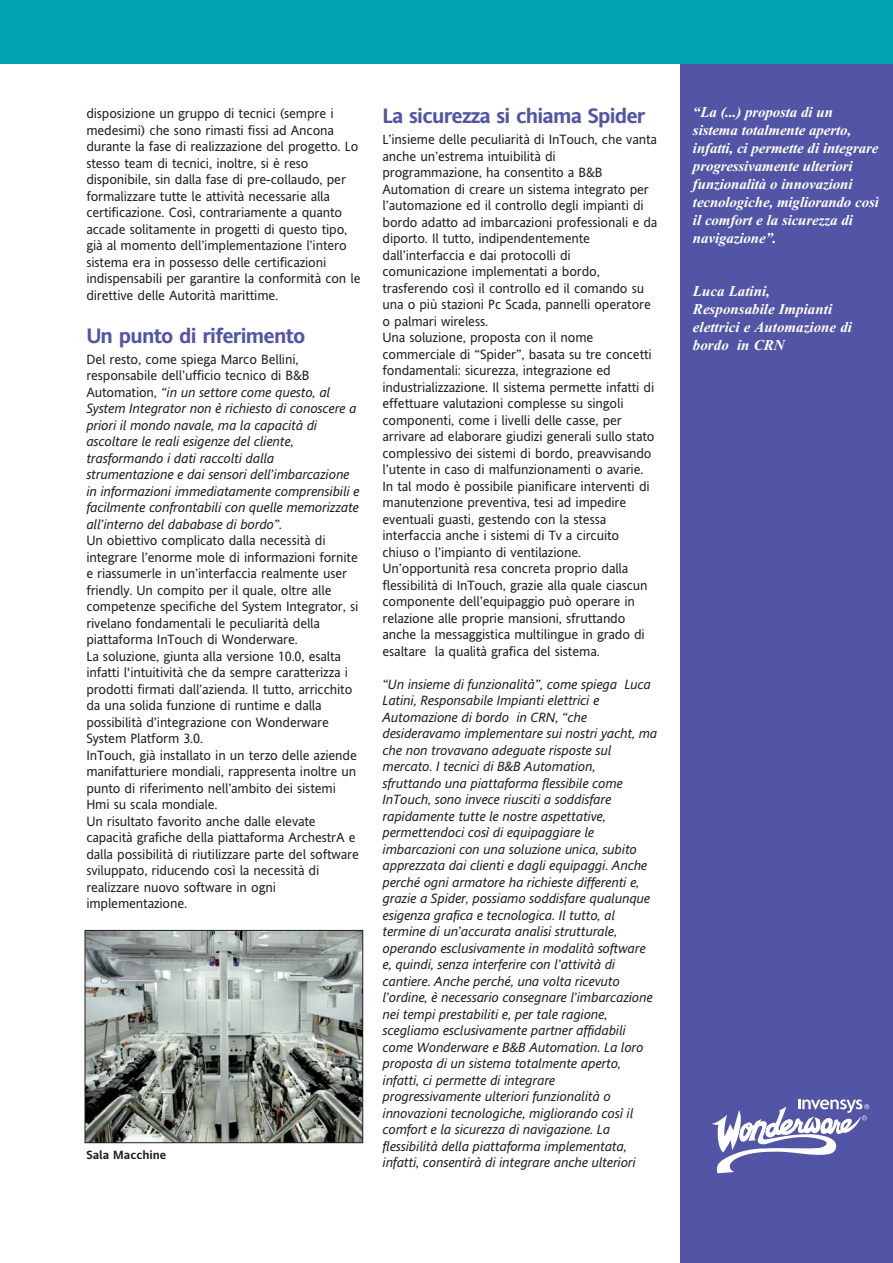
<style>
.page{position:relative;width:893px;height:1263px;background:#fff}
.page>*{position:absolute;margin:0;border:0;box-sizing:border-box;transform-origin:0 0}
.t1{font:700 21px "Invensys Andale";letter-spacing:-.035em;color:#5255a5}
.t2{font:italic 700 15px/18px "Times New Roman";letter-spacing:-.01em;color:#fff}
.t3{font:13.5px/16.5px "Invensys Andale";letter-spacing:-.01em;color:#231f20}
.t4{font:italic 13.5px/16.5px "Invensys Andale";letter-spacing:-.01em;color:#231f20}
.t5{font:700 12px "Invensys Andale";color:#231f20}
.s1{font-style:normal}
</style>
<div class="page">
<div style="left:680px;top:0;width:212px;height:1263px;background:#5255a5"></div>
<div style="left:0;top:0;width:892px;height:64px;background:#00a1b2"></div>
<svg style="left:712px;top:1099px;width:157px;height:74px"></svg>
<img style="left:87px;top:932px;width:274px;height:209px">
<div style="left:85px;top:930px;width:278px;height:213px;border:1px solid #231f20"></div>
<p class="t3" style="left:86px;top:106px;width:276px">disposizione un gruppo di tecnici (sempre i medesimi) che sono rimasti fissi ad Ancona durante la fase di realizzazione del progetto. Lo stesso team di tecnici, inoltre, si è reso disponibile, sin dalla fase di pre-collaudo, per formalizzare tutte le attività necessarie alla certificazione. Così, contrariamente a quanto accade solitamente in progetti di questo tipo, già al momento dell’implementazione l’intero sistema era in possesso delle certificazioni indispensabili per garantire la conformità con le direttive delle Autorità marittime.</p>
<h1 class="t1" style="left:86px;top:328px;width:221px">Un punto di riferimento</h1>
<p class="t4" style="left:86px;top:352px;width:275px"><span class="s1">Del resto, come spiega Marco Bellini, responsabile dell’ufficio tecnico di B&amp;B Automation,</span> “in un settore come questo, al System Integrator non è richiesto di conoscere a priori il mondo navale, ma la capacità di ascoltare le reali esigenze del cliente, trasformando i dati raccolti dalla strumentazione e dai sensori dell’imbarcazione in informazioni immediatamente comprensibili e facilmente confrontabili con quelle memorizzate all’interno del dababase di bordo”.</p>
<p class="t3" style="left:86px;top:534px;width:274px">Un obiettivo complicato dalla necessità di integrare l’enorme mole di informazioni fornite e riassumerle in un’interfaccia realmente user friendly. Un compito per il quale, oltre alle competenze specifiche del System Integrator, si rivelano fondamentali le peculiarità della piattaforma InTouch di Wonderware.<br>La soluzione, giunta alla versione 10.0, esalta infatti l'intuitività che da sempre caratterizza i prodotti firmati dall’azienda. Il tutto, arricchito da una solida funzione di runtime e dalla possibilità d’integrazione con Wonderware System Platform 3.0.<br>InTouch, già installato in un terzo delle aziende manifatturiere mondiali, rappresenta inoltre un punto di riferimento nell’ambito dei sistemi Hmi su scala mondiale.<br>Un risultato favorito anche dalle elevate capacità grafiche della piattaforma ArchestrA e dalla possibilità di riutilizzare parte del software sviluppato, riducendo così la necessità di realizzare nuovo software in ogni implementazione.</p>
<p class="t5" style="left:86px;top:1150px;width:82px">Sala Macchine</p>
<h1 class="t1" style="left:382px;top:108px;width:265px">La sicurezza si chiama Spider</h1>
<p class="t3" style="left:382px;top:132px;width:276px">L’insieme delle peculiarità di InTouch, che vanta anche un’estrema intuibilità di programmazione, ha consentito a B&amp;B Automation di creare un sistema integrato per l’automazione ed il controllo degli impianti di bordo adatto ad imbarcazioni professionali e da diporto. Il tutto, indipendentemente dall’interfaccia e dai protocolli di comunicazione implementati a bordo, trasferendo così il controllo ed il comando su una o più stazioni Pc Scada, pannelli operatore o palmari wireless.<br>Una soluzione, proposta con il nome commerciale di “Spider”, basata su tre concetti fondamentali: sicurezza, integrazione ed industrializzazione. Il sistema permette infatti di effettuare valutazioni complesse su singoli componenti, come i livelli delle casse, per arrivare ad elaborare giudizi generali sullo stato complessivo dei sistemi di bordo, preavvisando l’utente in caso di malfunzionamenti o avarie.<br>In tal modo è possibile pianificare interventi di manutenzione preventiva, tesi ad impedire eventuali guasti, gestendo con la stessa interfaccia anche i sistemi di Tv a circuito chiuso o l’impianto di ventilazione.<br>Un’opportunità resa concreta proprio dalla flessibilità di InTouch, grazie alla quale ciascun componente dell’equipaggio può operare in relazione alle proprie mansioni, sfruttando anche la messaggistica multilingue in grado di esaltare la qualità grafica del sistema.</p>
<p class="t4" style="left:382px;top:677px;width:276px">“Un insieme di funzionalità”, come spiega Luca Latini, Responsabile Impianti elettrici e Automazione di bordo in CRN, “che desideravamo implementare sui nostri yacht, ma che non trovavano adeguate risposte sul mercato. I tecnici di B&amp;B Automation, sfruttando una piattaforma flessibile come InTouch, sono invece riusciti a soddisfare rapidamente tutte le nostre aspettative, permettendoci così di equipaggiare le imbarcazioni con una soluzione unica, subito apprezzata dai clienti e dagli equipaggi. Anche perché ogni armatore ha richieste differenti e, grazie a Spider, possiamo soddisfare qualunque esigenza grafica e tecnologica. Il tutto, al termine di un’accurata analisi strutturale, operando esclusivamente in modalità software e, quindi, senza interferire con l’attività di cantiere. Anche perché, una volta ricevuto l’ordine, è necessario consegnare l’imbarcazione nei tempi prestabiliti e, per tale ragione, scegliamo esclusivamente partner affidabili come Wonderware e B&amp;B Automation. La loro proposta di un sistema totalmente aperto, infatti, ci permette di integrare progressivamente ulteriori funzionalità o innovazioni tecnologiche, migliorando così il comfort e la sicurezza di navigazione. La flessibilità della piattaforma implementata, infatti, consentirà di integrare anche ulteriori</p>
<p class="t2" style="left:693px;top:104px;width:187px">“La (...) proposta di un sistema totalmente aperto, infatti, ci permette di integrare progressivamente ulteriori funzionalità o innovazioni tecnologiche, migliorando così il comfort e la sicurezza di navigazione”.</p>
<p class="t2" style="left:693px;top:283px;width:161px">Luca Latini,<br>Responsabile Impianti elettrici e Automazione di bordo in CRN</p>
</div>
